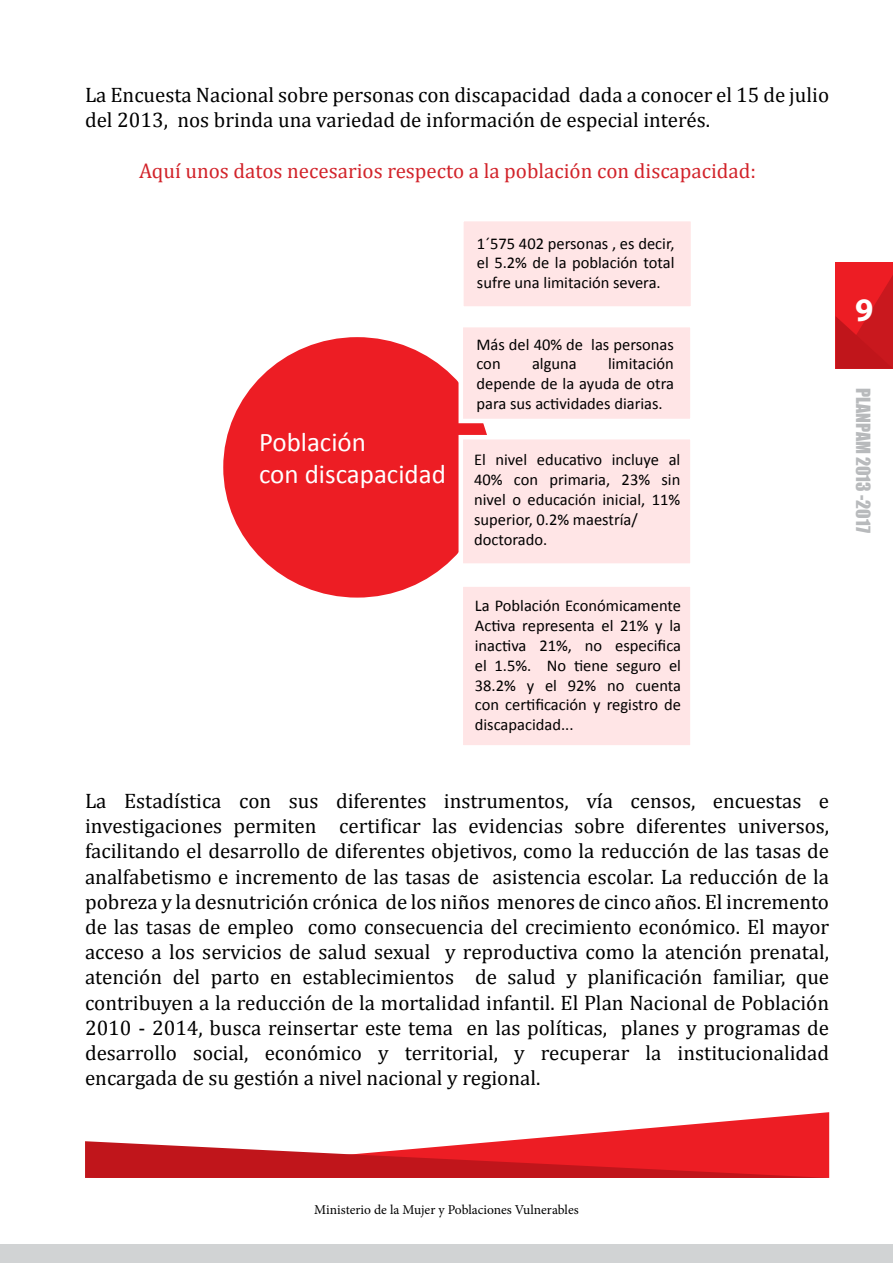
<style>
.page{position:relative;width:893px;height:1263px;background:#fff}
.page>*{position:absolute;margin:0;border:0;box-sizing:border-box;transform-origin:0 0}
.t1{font:700 33px "Myriad Pro";color:#fff}
.t2{font:27px/32.4px "Calibri";color:#fff}
.t3{font:21px/25.2px "Cambria";color:#000}
.t4{font:21px "Cambria";color:#d2232a}
.t5{font:18px "Impact";color:#b8babc}
.t6{font:16.5px/19.8px "Calibri";color:#000;text-align:justify}
.t7{font:13.5px "Minion Pro";color:#000}
</style>
<div class="page">
<div style="left:836px;top:262px;width:57px;height:107px;background:#ed1d24"></div>
<svg style="left:836px;top:275px;width:57px;height:94px"></svg>
<div style="left:0;top:1244px;width:893px;height:19px;background:#d1d3d4"></div>
<svg style="left:504px;top:1112px;width:325px;height:29px"></svg>
<svg style="left:85px;top:1141px;width:744px;height:37px"></svg>
<div style="left:223px;top:337px;width:268px;height:261px;background:#ed1d24;border-radius:50%"></div>
<div style="left:459px;top:217px;width:236px;height:94px;background:#ffe5e6;border:4px solid #fff"></div>
<div style="left:459px;top:323px;width:236px;height:100px;background:#ffe5e6;border:4px solid #fff"></div>
<div style="left:459px;top:435px;width:236px;height:133px;background:#ffe5e6;border:4px solid #fff"></div>
<div style="left:459px;top:582px;width:236px;height:168px;background:#ffe5e6;border:4px solid #fff"></div>
<p class="t3" style="left:85px;top:82px;width:746px">La Encuesta Nacional sobre personas con discapacidad dada a conocer el 15 de julio del 2013, nos brinda una variedad de información de especial interés.</p>
<p class="t4" style="left:139px;top:158px;width:618px">Aquí unos datos necesarios respecto a la población con discapacidad:</p>
<p class="t6" style="left:477px;top:232px;width:199px">1´575 402 personas , es decir, el 5.2% de la población total sufre una limitación severa.</p>
<p class="t2" style="left:259px;top:424px;width:188px">Población<br>con discapacidad</p>
<p class="t6" style="left:476px;top:333px;width:199px">Más del 40% de las personas con</p>
<p class="t6" style="left:476px;top:353px;width:199px;text-indent:132px">limitación depende de la ayuda de otra para sus actividades diarias.</p>
<p class="t6" style="left:532px;top:353px;width:46px">alguna</p>
<p class="t6" style="left:474px;top:449px;width:208px;text-align:left">El nivel educativo incluye al<br>40% con primaria, 23% sin nivel o educación inicial, 11% superior, 0.2% maestría/ doctorado.</p>
<p class="t6" style="left:475px;top:595px;width:208px">La Población Económicamente Activa representa el 21% y la inactiva 21%, no especifica el 1.5%. No tiene seguro el 38.2% y el 92% no cuenta con certificación y registro de discapacidad...</p>
<p class="t3" style="left:85px;top:788px;width:746px;text-align:justify">La Estadística con sus diferentes instrumentos, vía censos, encuestas e investigaciones permiten certificar las evidencias sobre diferentes universos, facilitando el desarrollo de diferentes objetivos, como la reducción de las tasas de analfabetismo e incremento de las tasas de asistencia escolar. La reducción de la pobreza y la desnutrición crónica de los niños menores de cinco años. El incremento de las tasas de empleo como consecuencia del crecimiento económico. El mayor acceso a los servicios de salud sexual y reproductiva como la atención prenatal, atención del parto en establecimientos de salud y planificación familiar, que contribuyen a la reducción de la mortalidad infantil. El Plan Nacional de Población 2010 - 2014, busca reinsertar este tema en las políticas, planes y programas de desarrollo social, económico y territorial, y recuperar la institucionalidad encargada de su gestión a nivel nacional y regional.</p>
<h1 class="t1" style="left:855px;top:289px;width:20px">9</h1>
<p class="t5" style="left:877px;top:388px;width:147px;rotate:90deg">PLANPAM 2013 -2017</p>
<p class="t7" style="left:314px;top:1201px;width:266px">Ministerio de la Mujer y Poblaciones Vulnerables</p>
</div>
